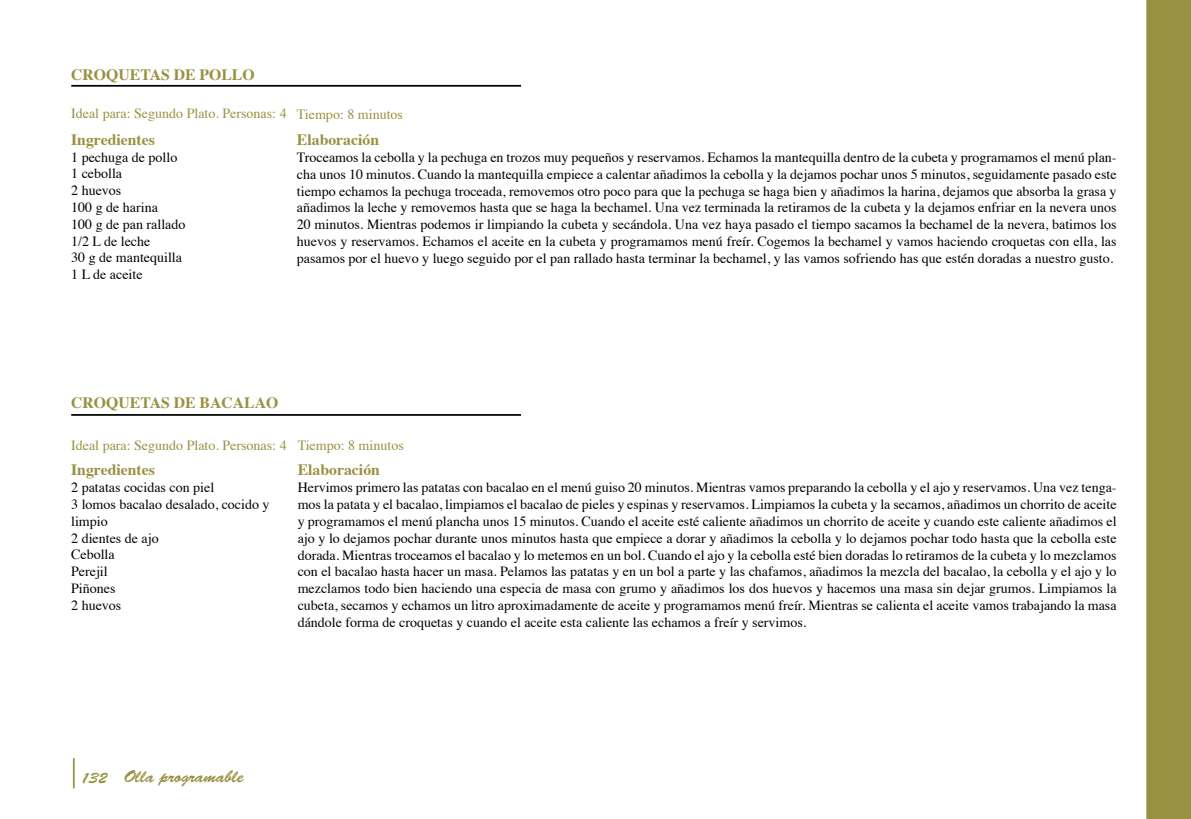
<style>
.page{position:relative;width:1191px;height:819px;background:#fff}
.page>*{position:absolute;margin:0;border:0;box-sizing:border-box;transform-origin:0 0}
.t1{font:17.5px "Brush Script Std";color:#989141}
.t2{font:700 15.75px "Times";color:#989141}
.t3{font:14px/16.8px "Times";color:#000}
.t4{font:14px "Times";color:#989141}
.s1{font-size:15.75px}
</style>
<div class="page">
<svg style="left:1146px;top:0;width:45px;height:819px;background:#9e984d"></svg>
<hr style="left:73px;top:758px;width:2px;height:30px;background:#989141">
<hr style="left:71px;top:85px;width:450px;height:2px;background:#000">
<hr style="left:71px;top:414px;width:450px;height:2px;background:#000">
<p class="t2" style="left:71px;top:60px;width:185px">CROQUETAS DE POLLO</p>
<p class="t4" style="left:71px;top:101px;width:217px">Ideal para: Segundo Plato. Personas: 4</p>
<p class="t2" style="left:71px;top:124px;width:85px">Ingredientes</p>
<p class="t3" style="left:71px;top:147px;width:116px">1 pechuga de pollo<br>1 cebolla<br>2 huevos<br>100 g de harina<br>100 g de pan rallado<br>1/2 L de leche<br>30 g de mantequilla<br>1 L de aceite</p>
<p class="t4" style="left:297px;top:101px;width:108px">Tiempo: 8 minutos</p>
<p class="t2" style="left:297px;top:125px;width:84px">Elaboración</p>
<p class="t3" style="left:297px;top:148px;width:821px;text-align:justify">Troceamos la cebolla y la pechuga en trozos muy pequeños y reservamos. Echamos la mantequilla dentro de la cubeta y programamos el menú plan&shy;cha unos 10 minutos. Cuando la mantequilla empiece a calentar añadimos la cebolla y la dejamos pochar unos 5 minutos, seguidamente pasado este tiempo echamos la pechuga troceada, removemos otro poco para que la pechuga se haga bien y añadimos la harina, dejamos que absorba la grasa y añadimos la leche y removemos hasta que se haga la bechamel. Una vez terminada la retiramos de la cubeta y la dejamos enfriar en la nevera unos 20 minutos. Mientras podemos ir limpiando la cubeta y secándola. Una vez haya pasado el tiempo sacamos la bechamel de la nevera, batimos los huevos y reservamos. Echamos el aceite en la cubeta y programamos menú freír. Cogemos la bechamel y vamos haciendo croquetas con ella, las pasamos por el huevo y luego seguido por el pan rallado hasta terminar la bechamel, y las vamos sofriendo has que estén doradas a nuestro gusto.</p>
<p class="t2" style="left:71px;top:387px;width:209px">CROQUETAS DE BACALAO</p>
<p class="t4" style="left:71px;top:432px;width:217px">Ideal para: Segundo Plato. Personas: 4</p>
<p class="t2" style="left:71px;top:455px;width:85px">Ingredientes</p>
<p class="t3" style="left:71px;top:478px;width:200px">2 patatas cocidas con piel<br>3 lomos bacalao desalado, cocido y limpio<br>2 dientes de ajo<br>Cebolla<br>Perejil<br>Piñones<br>2 huevos</p>
<p class="t4" style="left:298px;top:432px;width:108px">Tiempo: 8 minutos</p>
<p class="t2" style="left:298px;top:455px;width:84px">Elaboración</p>
<p class="t3" style="left:298px;top:478px;width:820px;text-align:justify">Hervimos primero las patatas con bacalao en el menú guiso 20 minutos. Mientras vamos preparando la cebolla y el ajo y reservamos. Una vez tenga&shy;mos la patata y el bacalao, limpiamos el bacalao de pieles y espinas y reservamos. Limpiamos la cubeta y la secamos, añadimos un chorrito de aceite y programamos el menú plancha unos 15 minutos. Cuando el aceite esté caliente añadimos un chorrito de aceite y cuando este caliente añadimos el ajo y lo dejamos pochar durante unos minutos hasta que empiece a dorar y añadimos la cebolla y lo dejamos pochar todo hasta que la cebolla este dorada. Mientras troceamos el bacalao y lo metemos en un bol. Cuando el ajo y la cebolla esté bien doradas lo retiramos de la cubeta y lo mezclamos con el bacalao hasta hacer un masa. Pelamos las patatas y en un bol a parte y las chafamos, añadimos la mezcla del bacalao, la cebolla y el ajo y lo mezclamos todo bien haciendo una especia de masa con grumo y añadimos los dos huevos y hacemos una masa sin dejar grumos. Limpiamos la cubeta, secamos y echamos un litro aproximadamente de aceite y programamos menú freír. Mientras se calienta el aceite vamos trabajando la masa dándole forma de croquetas y cuando el aceite esta caliente las echamos a freír y servimos.</p>
<p class="t1" style="left:80px;top:766px;width:165px"><span class="s1">132</span> Olla programable</p>
</div>
